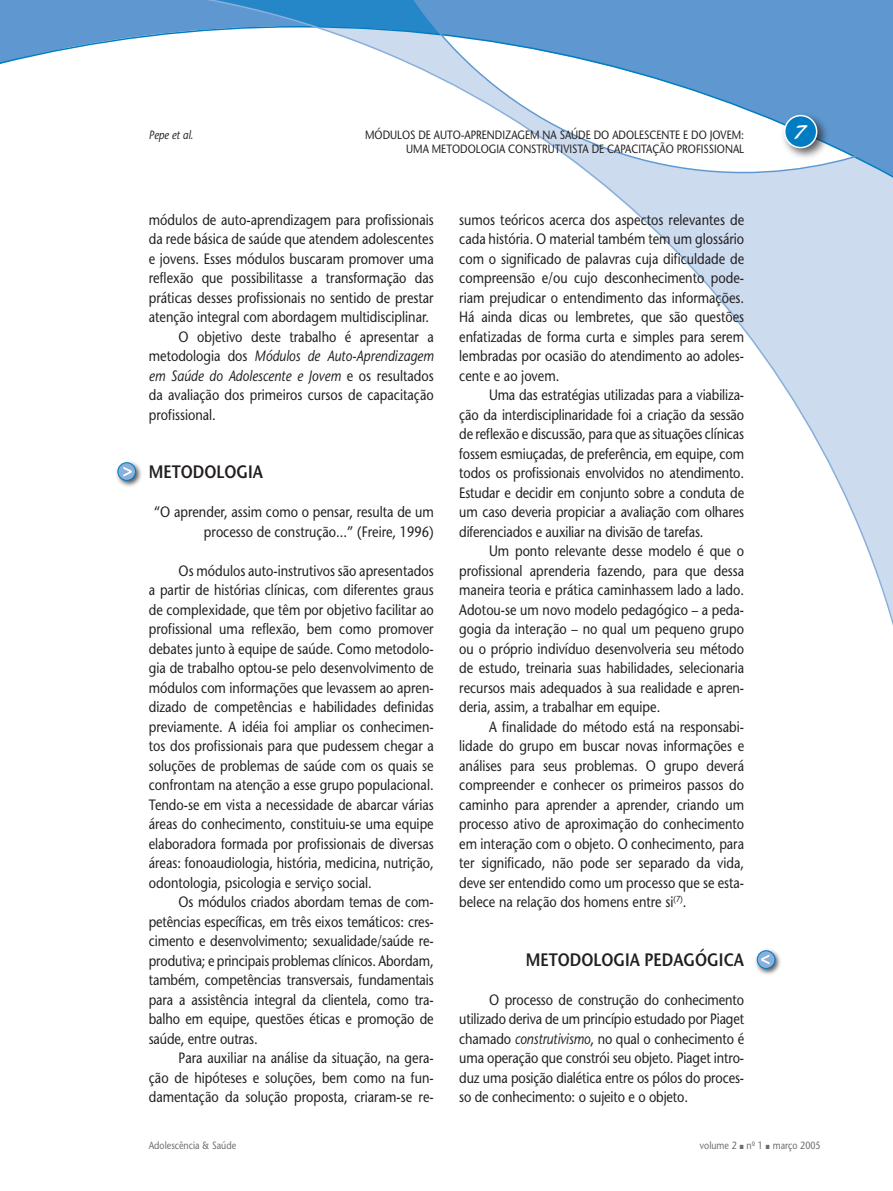
<style>
.page{position:relative;width:893px;height:1191px;background:#fff}
.page>*{position:absolute;margin:0;border:0;box-sizing:border-box;transform-origin:0 0}
.t1{font:600 18px "Stone Sans";color:#231f20;scale:.85 1}
.t2{font:15px/19.5px "Stone Sans";color:#231f20;text-align:justify;scale:.85 1}
.t3{font:italic 15px "Stone Sans";color:#231f20;scale:.85 1}
.t4{font:12px/14.4px "Stone Sans";color:#231f20;text-align:right;scale:.85 1}
.t5{font:italic 12px "Stone Sans";color:#231f20;scale:.85 1}
.t6{font:10.5px "Stone Sans";color:#6c6d70;scale:.85 1}
.s1{font-style:normal}
.s2{font-style:italic}
</style>
<div class="page">
<svg style="left:2px;top:25px;width:117px;height:39px"></svg>
<svg style="left:119px;top:0;width:774px;height:626px"></svg>
<svg style="left:402px;top:0;width:491px;height:174px"></svg>
<svg style="left:0;top:0;width:2px;height:64px"></svg>
<div style="left:114px;top:459px;width:29px;height:29px;background:#231f20;opacity:.75"></div>
<svg style="left:118px;top:463px;width:18px;height:17px"></svg>
<div style="left:117px;top:462px;width:19px;height:19px;border:1px solid #007cc2;border-radius:50%"></div>
<svg style="left:123px;top:466px;width:9px;height:11px"></svg>
<div style="left:754px;top:947px;width:29px;height:29px;background:#231f20;opacity:.75"></div>
<svg style="left:757px;top:950px;width:18px;height:18px"></svg>
<div style="left:757px;top:950px;width:18px;height:19px;border:1px solid #007cc2;border-radius:50%"></div>
<svg style="left:761px;top:954px;width:8px;height:10px"></svg>
<p class="t5" style="left:149px;top:127px;width:54px">Pepe et al.</p>
<p class="t4" style="left:365px;top:127px;width:447px">MÓDULOS DE AUTO-APRENDIZAGEM NA SAÚDE DO ADOLESCENTE E DO JOVEM:<br>UMA METODOLOGIA CONSTRUTIVISTA DE CAPACITAÇÃO PROFISSIONAL</p>
<p class="t2" style="left:149px;top:209px;width:337px">módulos de auto-aprendizagem para profissionais</p>
<p class="t2" style="left:149px;top:229px;width:337px">da rede básica de saúde que atendem adolescentes</p>
<p class="t2" style="left:149px;top:248px;width:337px">e jovens. Esses módulos buscaram promover uma</p>
<p class="t2" style="left:149px;top:268px;width:337px">reflexão que possibilitasse a transformação das</p>
<p class="t2" style="left:149px;top:287px;width:337px">práticas desses profissionais no sentido de prestar</p>
<p class="t2" style="left:149px;top:307px;width:331px">atenção integral com abordagem multidisciplinar.</p>
<p class="t2" style="left:179px;top:326px;width:302px">O objetivo deste trabalho é apresentar a</p>
<p class="t3" style="left:149px;top:347px;width:337px"><span class="s1">metodologia dos</span> Módulos de Auto-Aprendizagem</p>
<p class="t3" style="left:149px;top:366px;width:337px">em Saúde do Adolescente e Jovem <span class="s1">e os resultados</span></p>
<p class="t2" style="left:149px;top:385px;width:337px">da avaliação dos primeiros cursos de capacitação</p>
<p class="t2" style="left:149px;top:404px;width:80px">profissional.</p>
<p class="t1" style="left:149px;top:461px;width:136px">METODOLOGIA</p>
<p class="t2" style="left:154px;top:502px;width:331px;text-align:right">“O aprender, assim como o pensar, resulta de um processo de construção...” (Freire, 1996)</p>
<p class="t2" style="left:149px;top:560px;width:337px;text-indent:30px">Os módulos auto-instrutivos são apresentados a partir de histórias clínicas, com diferentes graus de complexidade, que têm por objetivo facilitar ao profissional uma reflexão, bem como promover debates junto à equipe de saúde. Como metodolo&shy;gia de trabalho optou-se pelo desenvolvimento de módulos com informações que levassem ao apren&shy;dizado de competências e habilidades definidas previamente. A idéia foi ampliar os conhecimen&shy;tos dos profissionais para que pudessem chegar a soluções de problemas de saúde com os quais se confrontam na atenção a esse grupo populacional.<br>Tendo-se em vista a necessidade de abarcar várias áreas do conhecimento, constituiu-se uma equipe elaboradora formada por profissionais de diversas áreas: fonoaudiologia, história, medicina, nutrição, odontologia, psicologia e serviço social.</p>
<p class="t2" style="left:149px;top:892px;width:337px;text-indent:30px">Os módulos criados abordam temas de com&shy;petências específicas, em três eixos temáticos: cres&shy;cimento e desenvolvimento; sexualidade/saúde re&shy;produtiva; e principais problemas clínicos. Abordam, também, competências transversais, fundamentais para a assistência integral da clientela, como tra&shy;balho em equipe, questões éticas e promoção de saúde, entre outras.</p>
<p class="t2" style="left:149px;top:1048px;width:337px;text-indent:30px">Para auxiliar na análise da situação, na gera&shy;ção de hipóteses e soluções, bem como na fun&shy;damentação da solução proposta, criaram-se re-</p>
<p class="t2" style="left:459px;top:209px;width:337px">sumos teóricos acerca dos aspectos relevantes de cada história. O material também tem um glossário com o significado de palavras cuja dificuldade de compreensão e/ou cujo desconhecimento pode&shy;riam prejudicar o entendimento das informações.<br>Há ainda dicas ou lembretes, que são questões enfatizadas de forma curta e simples para serem lembradas por ocasião do atendimento ao adoles&shy;cente e ao jovem.</p>
<p class="t2" style="left:459px;top:385px;width:337px;text-indent:30px">Uma das estratégias utilizadas para a viabiliza&shy;ção da interdisciplinaridade foi a criação da sessão de reflexão e discussão, para que as situações clínicas fossem esmiuçadas, de preferência, em equipe, com todos os profissionais envolvidos no atendimento.<br>Estudar e decidir em conjunto sobre a conduta de um caso deveria propiciar a avaliação com olhares diferenciados e auxiliar na divisão de tarefas.</p>
<p class="t2" style="left:459px;top:541px;width:337px;text-indent:30px">Um ponto relevante desse modelo é que o profissional aprenderia fazendo, para que dessa maneira teoria e prática caminhassem lado a lado.<br>Adotou-se um novo modelo pedagógico – a peda&shy;gogia da interação – no qual um pequeno grupo ou o próprio indivíduo desenvolveria seu método de estudo, treinaria suas habilidades, selecionaria recursos mais adequados à sua realidade e apren&shy;deria, assim, a trabalhar em equipe.</p>
<p class="t2" style="left:459px;top:716px;width:337px;text-indent:30px">A finalidade do método está na responsabi&shy;lidade do grupo em buscar novas informações e análises para seus problemas. O grupo deverá compreender e conhecer os primeiros passos do caminho para aprender a aprender, criando um processo ativo de aproximação do conhecimento em interação com o objeto. O conhecimento, para ter significado, não pode ser separado da vida, deve ser entendido como um processo que se esta&shy;belece na relação dos homens entre si<sup>(7)</sup>.</p>
<p class="t1" style="left:526px;top:948px;width:258px">METODOLOGIA PEDAGÓGICA</p>
<p class="t2" style="left:459px;top:989px;width:337px;text-indent:30px">O processo de construção do conhecimento utilizado deriva de um princípio estudado por Piaget chamado <span class="s2">construtivismo</span>, no qual o conhecimento é uma operação que constrói seu objeto. Piaget intro&shy;duz uma posição dialética entre os pólos do proces&shy;so de conhecimento: o sujeito e o objeto.</p>
<p class="t6" style="left:149px;top:1139px;width:104px">Adolescência &amp; Saúde</p>
<p class="t6" style="left:700px;top:1139px;width:144px">volume 2 nº 1 março 2005</p>
</div>
